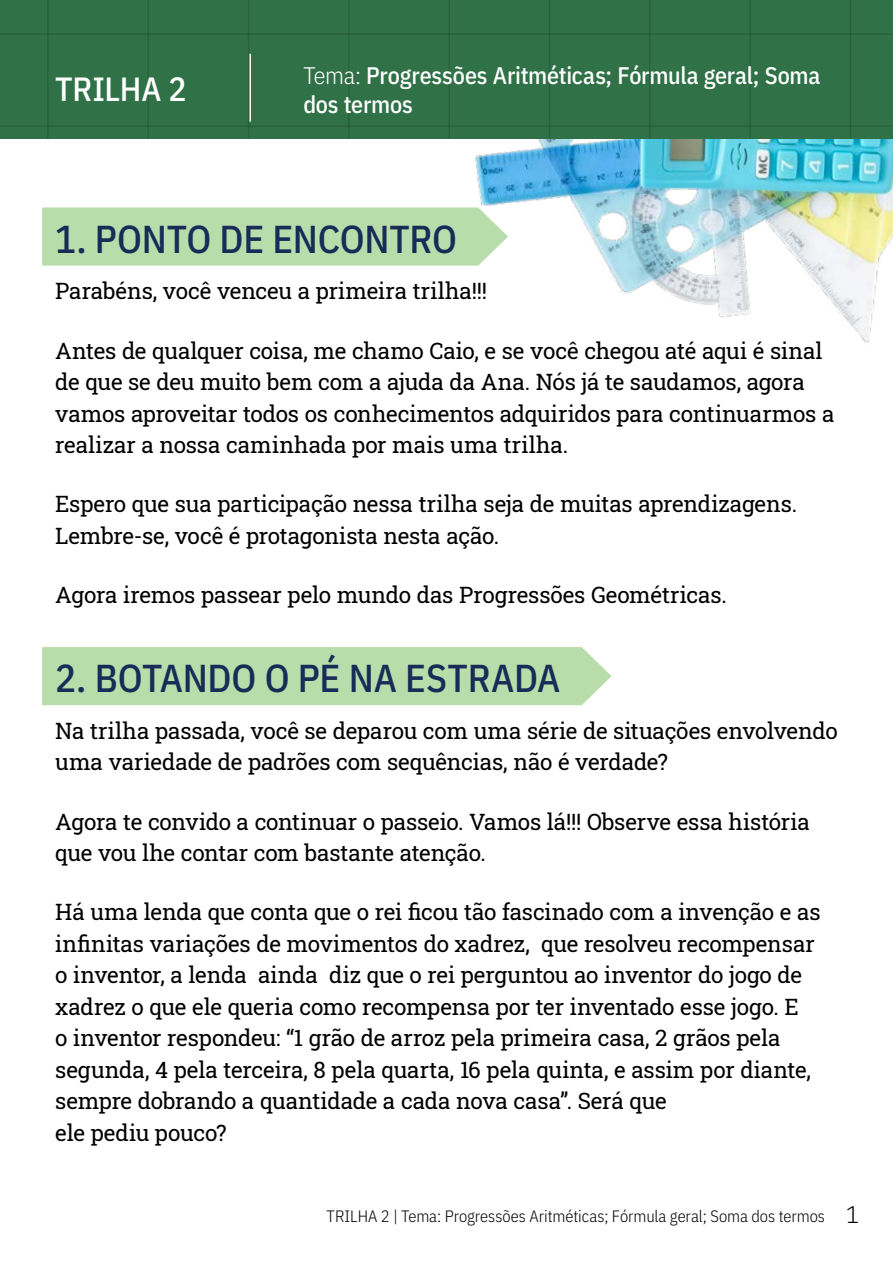
<style>
.page{position:relative;width:893px;height:1263px;background:#fff}
.page>*{position:absolute;margin:0;border:0;box-sizing:border-box;transform-origin:0 0}
.Etapa{font:500 39px "IBM Plex Sans Cond";letter-spacing:-.005em;color:#182c57}
.Trilha{font:500 33.6px "IBM Plex Sans Cond";letter-spacing:-.005em;color:#fff}
.Topo{font:500 24px/28.8px "IBM Plex Sans Cond";letter-spacing:-.01em;color:#fff}
.Texto_normal{font:22.5px/31.5px "Roboto Slab";letter-spacing:-.005em;color:#000}
.t1{font:300 16.5px "IBM Plex Sans Cond";letter-spacing:-.005em;color:#000}
.s1{font-weight:300}
.s2{font-size:24px}
</style>
<div class="page">
<img style="left:450px;top:138px;width:443px;height:205px">
<div style="left:42px;top:207px;width:466px;height:59px;background:#b8ddaa"></div>
<div style="left:42px;top:647px;width:570px;height:58px;background:#b8ddaa"></div>
<div style="left:0;top:0;width:893px;height:138px;background:#307148"></div>
<hr style="left:249px;top:54px;width:2px;height:68px;background:#fff">
<hr style="left:0;top:33px;width:893px;height:2px;background:#6d6e71">
<hr style="left:0;top:125px;width:893px;height:2px;background:#6d6e71">
<hr style="left:850px;top:0;width:1px;height:139px;background:#6d6e71">
<hr style="left:649px;top:0;width:2px;height:139px;background:#6d6e71">
<hr style="left:448px;top:0;width:2px;height:139px;background:#6d6e71">
<hr style="left:47px;top:0;width:2px;height:139px;background:#6d6e71">
<hr style="left:749px;top:0;width:2px;height:139px;background:#6d6e71">
<hr style="left:549px;top:0;width:1px;height:139px;background:#6d6e71">
<hr style="left:348px;top:0;width:2px;height:139px;background:#6d6e71">
<hr style="left:147px;top:0;width:2px;height:139px;background:#6d6e71">
<hr style="left:248px;top:0;width:1px;height:139px;background:#6d6e71">
<p class="Trilha" style="left:55px;top:63px;width:133px">TRILHA 2</p>
<p class="Topo" style="left:303px;top:59px;width:518px"><span class="s1">Tema:</span> Progressões Aritméticas; Fórmula geral; Soma dos termos</p>
<p class="Etapa" style="left:55px;top:208px;width:403px">1. PONTO DE ENCONTRO</p>
<p class="Texto_normal" style="left:55px;top:275px;width:433px">Parabéns, você venceu a primeira trilha!!!</p>
<p class="Texto_normal" style="left:55px;top:334px;width:781px">Antes de qualquer coisa, me chamo Caio, e se você chegou até aqui é sinal de que se deu muito bem com a ajuda da Ana. Nós já te saudamos, agora vamos aproveitar todos os conhecimentos adquiridos para continuarmos a realizar a nossa caminhada por mais uma trilha.</p>
<p class="Texto_normal" style="left:55px;top:488px;width:743px">Espero que sua participação nessa trilha seja de muitas aprendizagens.<br>Lembre-se, você é protagonista nesta ação.</p>
<p class="Texto_normal" style="left:55px;top:579px;width:673px">Agora iremos passear pelo mundo das Progressões Geométricas.</p>
<p class="Etapa" style="left:55px;top:648px;width:507px">2. BOTANDO O PÉ NA ESTRADA</p>
<p class="Texto_normal" style="left:55px;top:714px;width:784px">Na trilha passada, você se deparou com uma série de situações envolvendo uma variedade de padrões com sequências, não é verdade?</p>
<p class="Texto_normal" style="left:55px;top:805px;width:756px">Agora te convido a continuar o passeio. Vamos lá!!! Observe essa história que vou lhe contar com bastante atenção.</p>
<p class="Texto_normal" style="left:55px;top:896px;width:767px">Há uma lenda que conta que o rei ficou tão fascinado com a invenção e as infinitas variações de movimentos do xadrez, que resolveu recompensar o inventor, a lenda ainda diz que o rei perguntou ao inventor do jogo de xadrez o que ele queria como recompensa por ter inventado esse jogo. E<br>o inventor respondeu: “1 grão de arroz pela primeira casa, 2 grãos pela segunda, 4 pela terceira, 8 pela quarta, 16 pela quinta, e assim por diante, sempre dobrando a quantidade a cada nova casa”. Será que<br>ele pediu pouco?</p>
<p class="t1" style="left:326px;top:1203px;width:534px">TRILHA 2 | Tema: Progressões Aritméticas; Fórmula geral; Soma dos termos <span class="s2">1</span></p>
</div>
